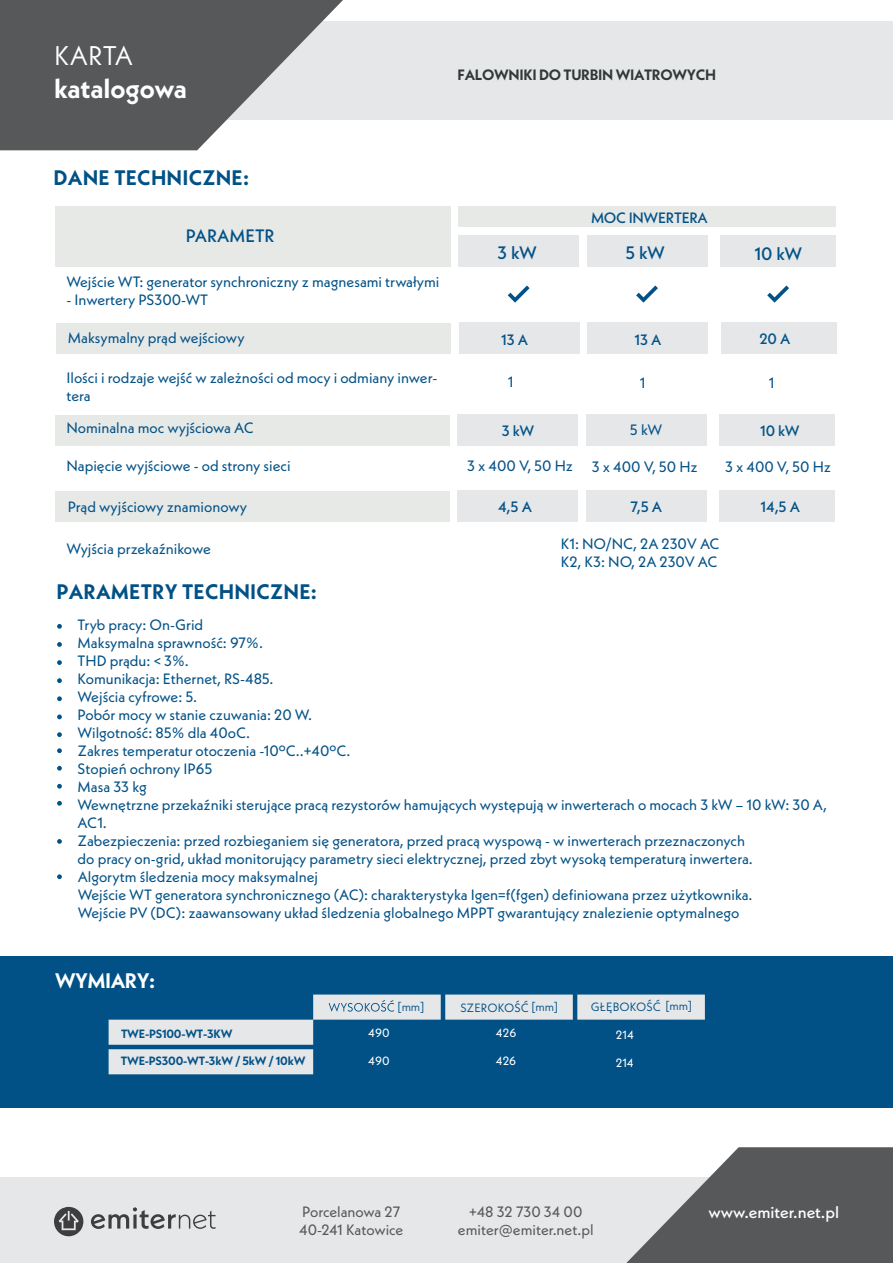
<style>
.page{position:relative;width:893px;height:1263px;background:#fff}
.page>*{position:absolute;margin:0;border:0;box-sizing:border-box;transform-origin:0 0}
.t1{font:700 27px "Neue Kabel";color:#fff}
.t2{font:27px "Neue Kabel";color:#fff}
.t3{font:700 21px "Neue Kabel";letter-spacing:.01em;color:#015186}
.t4{font:700 21px "Neue Kabel";letter-spacing:-.025em;color:#fff}
.t5{font:500 18px "Neue Kabel";color:#035287}
.t6{font:500 16.5px "Neue Kabel";color:#fff}
.t7{font:15px/18px "Neue Kabel";color:#035287}
.t8{font:15px/18px "Neue Kabel";color:#57585a;text-align:center}
.t9{font:500 15px "Neue Kabel";letter-spacing:-.02em;color:#035287}
.t10{font:700 15px "Neue Kabel";letter-spacing:-.02em;color:#323738}
.t11{font:700 12px "Neue Kabel";letter-spacing:-.015em;color:#035287}
.t12{font:12px "Neue Kabel";color:#015186}
.t13{font:12px "Neue Kabel";color:#fff}
</style>
<div class="page">
<div style="left:0;top:22px;width:893px;height:98px;background:#e6e7e9"></div>
<svg style="left:0;top:0;width:343px;height:150px;fill:#57585a"></svg>
<div style="left:0;top:1178px;width:893px;height:85px;background:#e6e7e9"></div>
<svg style="left:626px;top:1147px;width:267px;height:116px"></svg>
<svg style="left:91px;top:1207px;width:125px;height:22px"></svg>
<svg style="left:54px;top:1207px;width:29px;height:29px"></svg>
<div style="left:0;top:957px;width:893px;height:151px;background:#015186"></div>
<svg style="left:109px;top:994px;width:596px;height:80px"></svg>
<svg style="left:329px;top:1000px;width:65px;height:12px"></svg>
<div style="left:55px;top:206px;width:395px;height:61px;background:#e7e9e7"></div>
<div style="left:56px;top:323px;width:395px;height:30px;background:#e7e9e7"></div>
<div style="left:458px;top:236px;width:121px;height:31px;background:#e6e7e9"></div>
<div style="left:587px;top:236px;width:121px;height:31px;background:#e6e7e9"></div>
<div style="left:721px;top:236px;width:115px;height:31px;background:#e6e7e9"></div>
<div style="left:459px;top:322px;width:120px;height:31px;background:#e6e7e9"></div>
<div style="left:588px;top:322px;width:120px;height:31px;background:#e6e7e9"></div>
<div style="left:721px;top:322px;width:115px;height:31px;background:#e6e7e9"></div>
<div style="left:55px;top:415px;width:394px;height:31px;background:#e7e9e7"></div>
<div style="left:458px;top:415px;width:120px;height:31px;background:#e6e7e9"></div>
<div style="left:586px;top:415px;width:121px;height:31px;background:#e6e7e9"></div>
<div style="left:720px;top:415px;width:115px;height:31px;background:#e6e7e9"></div>
<div style="left:55px;top:491px;width:394px;height:31px;background:#e7e9e7"></div>
<div style="left:458px;top:491px;width:120px;height:31px;background:#e6e7e9"></div>
<div style="left:586px;top:491px;width:121px;height:31px;background:#e6e7e9"></div>
<div style="left:720px;top:491px;width:115px;height:31px;background:#e6e7e9"></div>
<div style="left:458px;top:206px;width:378px;height:21px;background:#e7e9e7"></div>
<svg style="left:508px;top:285px;width:22px;height:18px"></svg>
<svg style="left:636px;top:285px;width:22px;height:18px"></svg>
<svg style="left:767px;top:285px;width:22px;height:18px"></svg>
<svg style="left:57px;top:624px;width:5px;height:5px"></svg>
<svg style="left:57px;top:642px;width:5px;height:5px"></svg>
<svg style="left:57px;top:660px;width:5px;height:5px"></svg>
<svg style="left:57px;top:678px;width:5px;height:5px"></svg>
<svg style="left:57px;top:696px;width:5px;height:5px"></svg>
<svg style="left:57px;top:714px;width:5px;height:5px"></svg>
<svg style="left:57px;top:732px;width:5px;height:5px"></svg>
<svg style="left:57px;top:748px;width:5px;height:5px"></svg>
<svg style="left:57px;top:766px;width:5px;height:5px"></svg>
<svg style="left:57px;top:784px;width:5px;height:5px"></svg>
<svg style="left:57px;top:801px;width:5px;height:5px"></svg>
<svg style="left:57px;top:839px;width:5px;height:5px"></svg>
<svg style="left:57px;top:874px;width:5px;height:5px"></svg>
<h1 class="t2" style="left:54px;top:38px;width:80px">KARTA</h1>
<h1 class="t1" style="left:54px;top:71px;width:134px">katalogowa</h1>
<p class="t10" style="left:457px;top:65px;width:260px">FALOWNIKI DO TURBIN WIATROWYCH</p>
<h2 class="t3" style="left:54px;top:165px;width:197px">DANE TECHNICZNE:</h2>
<p class="t5" style="left:186px;top:224px;width:90px">PARAMETR</p>
<p class="t7" style="left:66px;top:272px;width:375px">Wejście WT: generator synchroniczny z magnesami trwałymi</p>
<p class="t7" style="left:66px;top:290px;width:143px">- Inwertery PS300-WT</p>
<p class="t7" style="left:68px;top:328px;width:178px">Maksymalny prąd wejściowy</p>
<p class="t7" style="left:66px;top:368px;width:373px">Ilości i rodzaje wejść w zależności od mocy i odmiany inwer&shy;tera</p>
<p class="t7" style="left:66px;top:419px;width:189px">Nominalna moc wyjściowa AC</p>
<p class="t7" style="left:66px;top:457px;width:226px">Napięcie wyjściowe - od strony sieci</p>
<p class="t7" style="left:68px;top:498px;width:181px">Prąd wyjściowy znamionowy</p>
<p class="t9" style="left:591px;top:208px;width:118px">MOC INWERTERA</p>
<p class="t5" style="left:498px;top:241px;width:41px">3 kW</p>
<p class="t5" style="left:626px;top:241px;width:41px">5 kW</p>
<p class="t5" style="left:754px;top:242px;width:49px">10 kW</p>
<p class="t9" style="left:501px;top:330px;width:28px">13 A</p>
<p class="t9" style="left:634px;top:330px;width:28px">13 A</p>
<p class="t9" style="left:759px;top:329px;width:32px">20 A</p>
<p class="t7" style="left:508px;top:372px;width:7px">1</p>
<p class="t7" style="left:640px;top:373px;width:7px">1</p>
<p class="t7" style="left:769px;top:373px;width:7px">1</p>
<p class="t9" style="left:502px;top:421px;width:34px">3 kW</p>
<p class="t7" style="left:630px;top:421px;width:34px">5 kW</p>
<p class="t9" style="left:760px;top:421px;width:41px">10 kW</p>
<p class="t7" style="left:467px;top:457px;width:107px">3 x 400 V, 50 Hz</p>
<p class="t7" style="left:592px;top:457px;width:107px">3 x 400 V, 50 Hz</p>
<p class="t7" style="left:725px;top:457px;width:107px">3 x 400 V, 50 Hz</p>
<p class="t9" style="left:498px;top:497px;width:35px">4,5 A</p>
<p class="t9" style="left:631px;top:497px;width:33px">7,5 A</p>
<p class="t9" style="left:761px;top:497px;width:41px">14,5 A</p>
<p class="t7" style="left:66px;top:539px;width:146px">Wyjścia przekaźnikowe</p>
<p class="t7" style="left:561px;top:535px;width:161px">K1: NO/NC, 2A 230V AC<br>K2, K3: NO, 2A 230V AC</p>
<h2 class="t3" style="left:57px;top:579px;width:262px">PARAMETRY TECHNICZNE:</h2>
<p class="t7" style="left:78px;top:615px;width:751px">Tryb pracy: On-Grid<br>Maksymalna sprawność: 97%.<br>THD prądu: &lt; 3%.<br>Komunikacja: Ethernet, RS-485.<br>Wejścia cyfrowe: 5.<br>Pobór mocy w stanie czuwania: 20 W.<br>Wilgotność: 85% dla 40oC.<br>Zakres temperatur otoczenia -10ºC..+40ºC.<br>Stopień ochrony IP65<br>Masa 33 kg<br>Wewnętrzne przekaźniki sterujące pracą rezystorów hamujących występują w inwerterach o mocach 3 kW – 10 kW: 30 A, AC1.<br>Zabezpieczenia: przed rozbieganiem się generatora, przed pracą wyspową - w inwerterach przeznaczonych<br>do pracy on-grid, układ monitorujący parametry sieci elektrycznej, przed zbyt wysoką temperaturą inwertera.<br>Algorytm śledzenia mocy maksymalnej<br>Wejście WT generatora synchronicznego (AC): charakterystyka Igen=f(fgen) definiowana przez użytkownika.<br>Wejście PV (DC): zaawansowany układ śledzenia globalnego MPPT gwarantujący znalezienie optymalnego</p>
<h2 class="t4" style="left:55px;top:967px;width:102px">WYMIARY:</h2>
<p class="t12" style="left:398px;top:999px;width:28px">[mm]</p>
<p class="t12" style="left:460px;top:1000px;width:99px">SZEROKOŚĆ [mm]</p>
<p class="t12" style="left:591px;top:999px;width:103px">GŁĘBOKOŚĆ [mm]</p>
<p class="t13" style="left:368px;top:1025px;width:23px">490</p>
<p class="t13" style="left:496px;top:1025px;width:22px">426</p>
<p class="t13" style="left:616px;top:1027px;width:19px">214</p>
<p class="t11" style="left:121px;top:1026px;width:113px">TWE-PS100-WT-3KW</p>
<p class="t11" style="left:121px;top:1053px;width:186px">TWE-PS300-WT-3kW / 5kW / 10kW</p>
<p class="t13" style="left:368px;top:1053px;width:23px">490</p>
<p class="t13" style="left:496px;top:1053px;width:22px">426</p>
<p class="t13" style="left:616px;top:1055px;width:19px">214</p>
<p class="t8" style="left:458px;top:1203px;width:137px">+48 32 730 34 00 emiter@emiter.net.pl</p>
<p class="t8" style="left:299px;top:1203px;width:106px;text-align:left">Porcelanowa 27<br>40-241 Katowice</p>
<p class="t6" style="left:708px;top:1202px;width:132px">www.emiter.net.pl</p>
</div>
